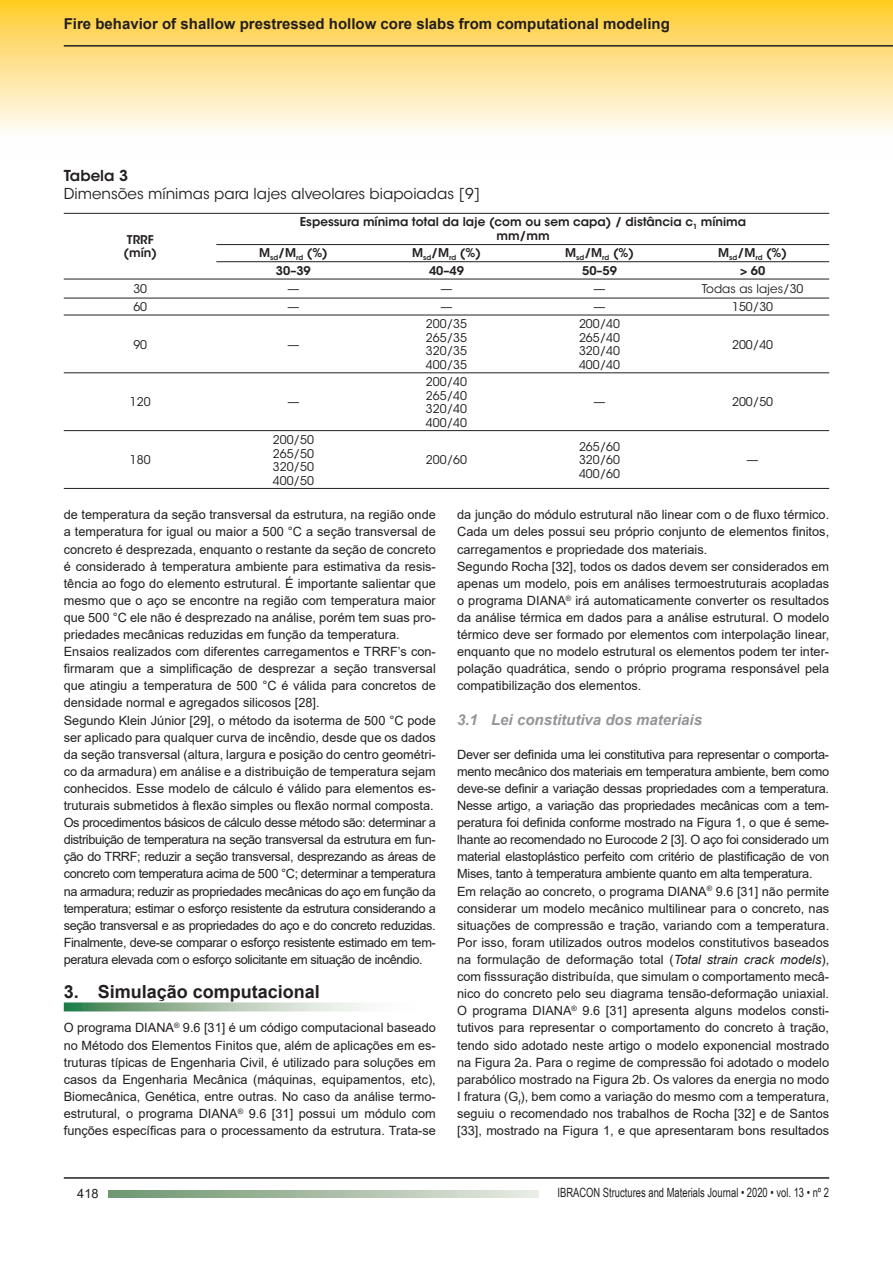
<style>
.page{position:relative;width:893px;height:1263px;background:#fff}
.page>*{position:absolute;margin:0;border:0;box-sizing:border-box;transform-origin:0 0}
.t1{font:700 18px "Arial";color:#231f20}
.t2{font:700 15px "Arial";color:#231f20}
.t3{font:15px "ITC Avant Garde Std";color:#231f20}
.t4{font:italic 700 15px "Arial";color:#939598}
.t5{font:600 15px "ITC Avant Garde Std";color:#231f20}
.t6{font:12.75px/17.1px "Arial";color:#231f20}
.t7{font:12.75px "Arial Narrow";color:#231f20;scale:.9 1}
.t8{font:12px/13.5px "ITC Avant Garde Std";color:#231f20;text-align:justify}
.t9{font:600 12px/13.5px "ITC Avant Garde Std";color:#231f20}
.s1{font-style:italic}
</style>
<div class="page">
<svg style="left:0;top:0;width:893px;height:131px"></svg>
<hr style="left:64px;top:1177px;width:765px;height:2px;background:#231f20">
<hr style="left:64px;top:45px;width:829px;height:2px;background:#231f20">
<svg style="left:108px;top:1190px;width:431px;height:8px"></svg>
<svg style="left:64px;top:1002px;width:299px;height:9px"></svg>
<hr style="left:64px;top:213px;width:765px;height:1px;background:#231f20">
<hr style="left:64px;top:279px;width:765px;height:1px;background:#231f20">
<hr style="left:64px;top:298px;width:765px;height:1px;background:#231f20">
<hr style="left:64px;top:315px;width:765px;height:1px;background:#231f20">
<hr style="left:64px;top:373px;width:765px;height:1px;background:#231f20">
<hr style="left:64px;top:430px;width:765px;height:1px;background:#231f20">
<hr style="left:64px;top:488px;width:765px;height:1px;background:#231f20">
<hr style="left:216px;top:244px;width:613px;height:1px;background:#231f20">
<hr style="left:216px;top:261px;width:613px;height:1px;background:#231f20">
<p class="t2" style="left:64px;top:13px;width:607px">Fire behavior of shallow prestressed hollow core slabs from computational modeling</p>
<p class="t5" style="left:64px;top:166px;width:66px">Tabela 3</p>
<p class="t3" style="left:64px;top:185px;width:418px">Dimensões mínimas para lajes alveolares biapoiadas [9]</p>
<p class="t9" style="left:124px;top:233px;width:35px">TRRF (mín)</p>
<p class="t9" style="left:300px;top:215px;width:448px;text-align:center">Espessura mínima total da laje (com ou sem capa) / distância c<sub>1</sub> mínima mm/mm</p>
<p class="t9" style="left:259px;top:246px;width:70px">M<sub>sd</sub>/M<sub>rd</sub> (%)</p>
<p class="t9" style="left:412px;top:246px;width:70px">M<sub>sd</sub>/M<sub>rd</sub> (%)</p>
<p class="t9" style="left:565px;top:246px;width:70px">M<sub>sd</sub>/M<sub>rd</sub> (%)</p>
<p class="t9" style="left:718px;top:246px;width:70px">M<sub>sd</sub>/M<sub>rd</sub> (%)</p>
<p class="t9" style="left:276px;top:263px;width:36px">30–39</p>
<p class="t9" style="left:429px;top:263px;width:36px">40–49</p>
<p class="t9" style="left:582px;top:263px;width:36px">50–59</p>
<p class="t9" style="left:740px;top:263px;width:27px">&gt; 60</p>
<p class="t8" style="left:133px;top:282px;width:15px">30</p>
<p class="t8" style="left:287px;top:282px;width:13px">—</p>
<p class="t8" style="left:440px;top:282px;width:13px">—</p>
<p class="t8" style="left:594px;top:282px;width:13px">—</p>
<p class="t8" style="left:702px;top:282px;width:103px">Todas as lajes/30</p>
<p class="t8" style="left:133px;top:300px;width:15px">60</p>
<p class="t8" style="left:287px;top:300px;width:13px">—</p>
<p class="t8" style="left:440px;top:300px;width:13px">—</p>
<p class="t8" style="left:594px;top:300px;width:13px">—</p>
<p class="t8" style="left:732px;top:300px;width:43px">150/30</p>
<p class="t8" style="left:133px;top:338px;width:15px">90</p>
<p class="t8" style="left:287px;top:338px;width:13px">—</p>
<p class="t8" style="left:426px;top:317px;width:43px">200/35<br>265/35<br>320/35<br>400/35</p>
<p class="t8" style="left:579px;top:317px;width:43px">200/40<br>265/40<br>320/40<br>400/40</p>
<p class="t8" style="left:732px;top:338px;width:43px">200/40</p>
<p class="t8" style="left:130px;top:395px;width:22px">120</p>
<p class="t8" style="left:287px;top:395px;width:13px">—</p>
<p class="t8" style="left:130px;top:453px;width:22px">180</p>
<p class="t8" style="left:273px;top:433px;width:43px">200/50<br>265/50<br>320/50<br>400/50</p>
<p class="t8" style="left:426px;top:375px;width:43px">200/40<br>265/40<br>320/40<br>400/40</p>
<p class="t8" style="left:426px;top:453px;width:43px">200/60</p>
<p class="t8" style="left:594px;top:395px;width:13px">—</p>
<p class="t8" style="left:732px;top:395px;width:43px">200/50</p>
<p class="t8" style="left:579px;top:440px;width:43px">265/60<br>320/60<br>400/60</p>
<p class="t8" style="left:747px;top:453px;width:13px">—</p>
<p class="t6" style="left:64px;top:506px;width:374px">de temperatura da seção transversal da estrutura, na região onde a temperatura for igual ou maior a 500 °C a seção transversal de concreto é desprezada, enquanto o restante da seção de concreto é considerado à temperatura ambiente para estimativa da resis&shy;tência ao fogo do elemento estrutural. É importante salientar que mesmo que o aço se encontre na região com temperatura maior que 500 °C ele não é desprezado na análise, porém tem suas pro&shy;priedades mecânicas reduzidas em função da temperatura.<br>Ensaios realizados com diferentes carregamentos e TRRF’s con&shy;firmaram que a simplificação de desprezar a seção transversal que atingiu a temperatura de 500 °C é válida para concretos de densidade normal e agregados silicosos [28].<br>Segundo Klein Júnior [29], o método da isoterma de 500 °C pode ser aplicado para qualquer curva de incêndio, desde que os dados da seção transversal (altura, largura e posição do centro geométri&shy;co da armadura) em análise e a distribuição de temperatura sejam conhecidos. Esse modelo de cálculo é válido para elementos es&shy;truturais submetidos à flexão simples ou flexão normal composta.<br>Os procedimentos básicos de cálculo desse método são: determinar a distribuição de temperatura na seção transversal da estrutura em fun&shy;ção do TRRF; reduzir a seção transversal, desprezando as áreas de concreto com temperatura acima de 500 °C; determinar a temperatura na armadura; reduzir as propriedades mecânicas do aço em função da temperatura; estimar o esforço resistente da estrutura considerando a seção transversal e as propriedades do aço e do concreto reduzidas.<br>Finalmente, deve-se comparar o esforço resistente estimado em tem&shy;peratura elevada com o esforço solicitante em situação de incêndio.</p>
<h1 class="t1" style="left:64px;top:979px;width:258px">3. Simulação computacional</h1>
<p class="t6" style="left:64px;top:1019px;width:374px;text-align:justify">O programa DIANA<sup>®</sup> 9.6 [31] é um código computacional baseado no Método dos Elementos Finitos que, além de aplicações em es&shy;truturas típicas de Engenharia Civil, é utilizado para soluções em casos da Engenharia Mecânica (máquinas, equipamentos, etc), Biomecânica, Genética, entre outras. No caso da análise termo&shy;estrutural, o programa DIANA<sup>®</sup> 9.6 [31] possui um módulo com funções específicas para o processamento da estrutura. Trata-se</p>
<p class="t6" style="left:457px;top:506px;width:374px">da junção do módulo estrutural não linear com o de fluxo térmico.<br>Cada um deles possui seu próprio conjunto de elementos finitos, carregamentos e propriedade dos materiais.<br>Segundo Rocha [32], todos os dados devem ser considerados em apenas um modelo, pois em análises termoestruturais acopladas o programa DIANA<sup>®</sup> irá automaticamente converter os resultados da análise térmica em dados para a análise estrutural. O modelo térmico deve ser formado por elementos com interpolação linear, enquanto que no modelo estrutural os elementos podem ter inter&shy;polação quadrática, sendo o próprio programa responsável pela compatibilização dos elementos.</p>
<p class="t4" style="left:457px;top:709px;width:246px">3.1 Lei constitutiva dos materiais</p>
<p class="t6" style="left:457px;top:746px;width:374px">Dever ser definida uma lei constitutiva para representar o comporta&shy;mento mecânico dos materiais em temperatura ambiente, bem como deve-se definir a variação dessas propriedades com a temperatura.<br>Nesse artigo, a variação das propriedades mecânicas com a tem&shy;peratura foi definida conforme mostrado na Figura 1, o que é seme&shy;lhante ao recomendado no Eurocode 2 [3]. O aço foi considerado um material elastoplástico perfeito com critério de plastificação de von Mises, tanto à temperatura ambiente quanto em alta temperatura.<br>Em relação ao concreto, o programa DIANA<sup>®</sup> 9.6 [31] não permite considerar um modelo mecânico multilinear para o concreto, nas situações de compressão e tração, variando com a temperatura.<br>Por isso, foram utilizados outros modelos constitutivos baseados na formulação de deformação total (<span class="s1">Total strain crack models</span>), com fisssuração distribuída, que simulam o comportamento mecâ&shy;nico do concreto pelo seu diagrama tensão-deformação uniaxial.<br>O programa DIANA<sup>®</sup> 9.6 [31] apresenta alguns modelos consti&shy;tutivos para representar o comportamento do concreto à tração, tendo sido adotado neste artigo o modelo exponencial mostrado na Figura 2a. Para o regime de compressão foi adotado o modelo parabólico mostrado na Figura 2b. Os valores da energia no modo I fratura (G<sub>f</sub>), bem como a variação do mesmo com a temperatura, seguiu o recomendado nos trabalhos de Rocha [32] e de Santos [33], mostrado na Figura 1, e que apresentaram bons resultados</p>
<p class="t6" style="left:77px;top:1185px;width:23px">418</p>
<p class="t7" style="left:557px;top:1183px;width:303px">IBRACON Structures and Materials Journal • 2020 • vol. 13 • nº 2</p>
</div>
